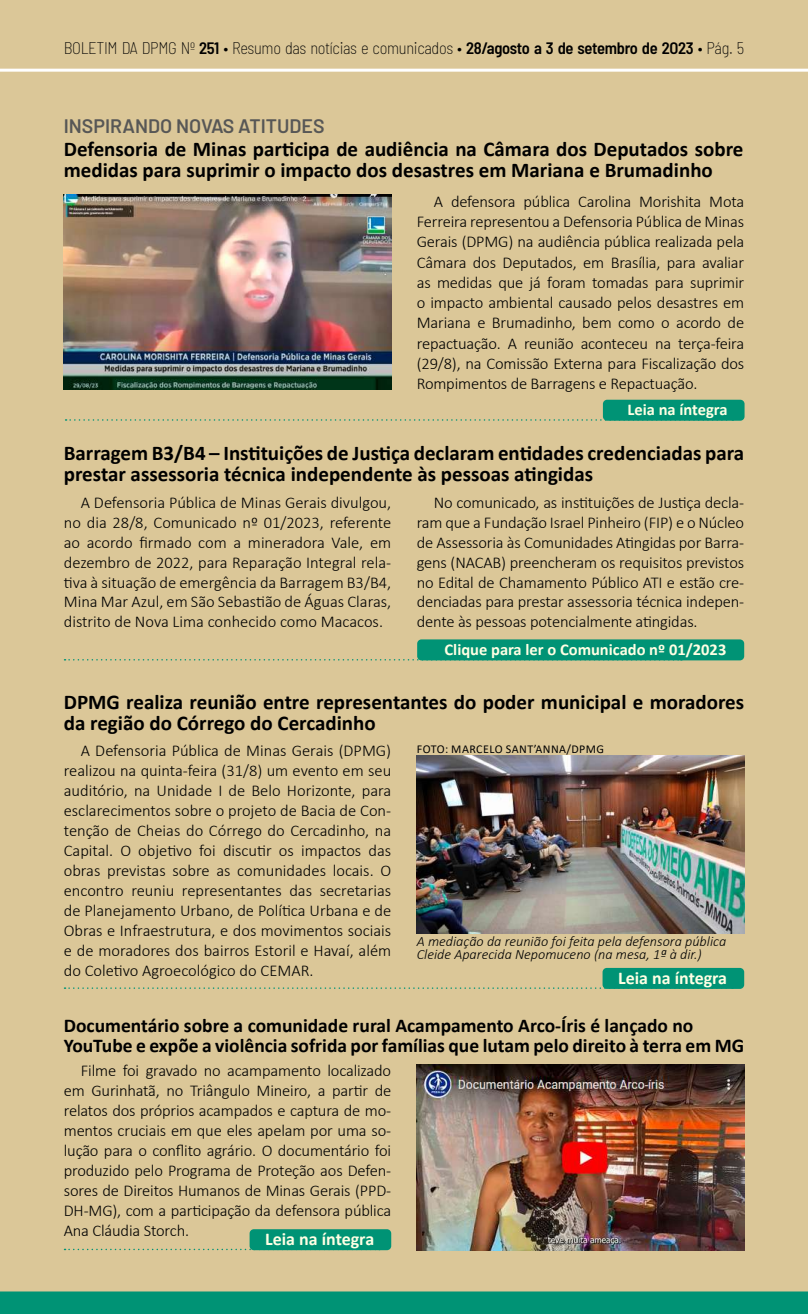
<style>
.page{position:relative;width:808px;height:1314px;background:#dbc798}
.page>*{position:absolute;margin:0;border:0;box-sizing:border-box;transform-origin:0 0}
.t1{font:700 21px/21px "Calibri";color:#000}
.t2{font:700 19.5px/19.5px "Calibri";color:#000}
.t3{font:600 19.5px "Barlow";color:#575756}
.t4{font:700 18px "Calibri";color:#ffffe4}
.t5{font:300 16.5px/20px "Calibri";letter-spacing:-.01em;color:#000;text-align:justify}
.t6{font:200 semi-condensed 16.5px "Barlow";letter-spacing:-.02em;color:#000}
.t7{font:700 16.5px "Calibri";color:#ffffe4}
.t8{font:italic 300 14.25px/13.5px "Calibri";color:#000}
.t9{font:12px "Calibri";letter-spacing:.04em;color:#000}
.s1{font-weight:600}
</style>
<div class="page">
<div style="left:0;top:1291px;width:808px;height:23px;background:#009375"></div>
<hr style="left:0;top:69px;width:808px;height:3px;background:#fff">
<img style="left:64px;top:194px;width:327px;height:196px">
<svg style="left:66px;top:419px;width:539px;height:2px"></svg>
<div style="left:603px;top:400px;width:141px;height:21px;background:#009375;border-radius:4px"></div>
<svg style="left:65px;top:659px;width:354px;height:1px"></svg>
<div style="left:417px;top:639px;width:327px;height:21px;background:#009375;border-radius:4px"></div>
<img style="left:417px;top:756px;width:328px;height:177px">
<svg style="left:65px;top:987px;width:536px;height:2px"></svg>
<div style="left:602px;top:968px;width:142px;height:21px;background:#009375;border-radius:4px"></div>
<img style="left:416px;top:1065px;width:328px;height:185px">
<svg style="left:65px;top:1249px;width:187px;height:1px"></svg>
<div style="left:250px;top:1229px;width:141px;height:21px;background:#009375;border-radius:4px"></div>
<p class="t6" style="left:64px;top:37px;width:682px">BOLETIM DA DPMG Nº <span class="s1">251</span> • Resumo das notícias e comunicados • <span class="s1">28/agosto a 3 de setembro de 2O23</span> • Pág. 5</p>
<p class="t3" style="left:64px;top:112px;width:262px">INSPIRANDO NOVAS ATITUDES</p>
<p class="t1" style="left:64px;top:139px;width:681px">Defensoria de Minas participa de audiência na Câmara dos Deputados sobre medidas para suprimir o impacto dos desastres em Mariana e Brumadinho</p>
<p class="t5" style="left:417px;top:191px;width:329px;text-indent:17px">A defensora pública Carolina Morishita Mota Ferreira representou a Defensoria Pública de Minas Gerais (DPMG) na audiência pública realizada pela Câmara dos Deputados, em Brasília, para avaliar as medidas que já foram tomadas para suprimir o impacto ambiental causado pelos desastres em Mariana e Brumadinho, bem como o acordo de repactuação. A reunião aconteceu na terça-feira (29/8), na Comissão Externa para Fiscalização dos Rompimentos de Barragens e Repactuação.</p>
<p class="t7" style="left:627px;top:398px;width:101px">Leia na íntegra</p>
<p class="t1" style="left:64px;top:442px;width:682px">Barragem B3/B4 – Instituições de Justiça declaram entidades credenciadas para prestar assessoria técnica independente às pessoas atingidas</p>
<p class="t5" style="left:417px;top:492px;width:329px;text-indent:17px">No comunicado, as instituições de Justiça decla&shy;ram que a Fundação Israel Pinheiro (FIP) e o Núcleo de Assessoria às Comunidades Atingidas por Barra&shy;gens (NACAB) preencheram os requisitos previstos no Edital de Chamamento Público ATI e estão cre&shy;denciadas para prestar assessoria técnica indepen&shy;dente às pessoas potencialmente atingidas.</p>
<p class="t7" style="left:444px;top:638px;width:283px">Clique para ler o Comunicado nº 01/2023</p>
<p class="t5" style="left:64px;top:492px;width:329px;text-indent:17px">A Defensoria Pública de Minas Gerais divulgou, no dia 28/8, Comunicado nº 01/2023, referente ao acordo firmado com a mineradora Vale, em dezembro de 2022, para Reparação Integral rela&shy;tiva à situação de emergência da Barragem B3/B4, Mina Mar Azul, em São Sebastião de Águas Claras, distrito de Nova Lima conhecido como Macacos.</p>
<p class="t1" style="left:64px;top:691px;width:682px">DPMG realiza reunião entre representantes do poder municipal e moradores da região do Córrego do Cercadinho</p>
<p class="t5" style="left:64px;top:741px;width:329px;text-indent:17px">A Defensoria Pública de Minas Gerais (DPMG) realizou na quinta-feira (31/8) um evento em seu auditório, na Unidade I de Belo Horizonte, para esclarecimentos sobre o projeto de Bacia de Con&shy;tenção de Cheias do Córrego do Cercadinho, na Capital. O objetivo foi discutir os impactos das obras previstas sobre as comunidades locais. O encontro reuniu representantes das secretarias de Planejamento Urbano, de Política Urbana e de Obras e Infraestrutura, e dos movimentos sociais e de moradores dos bairros Estoril e Havaí, além do Coletivo Agroecológico do CEMAR.</p>
<p class="t9" style="left:417px;top:740px;width:189px">FOTO: MARCELO SANT’ANNA/DPMG</p>
<p class="t8" style="left:417px;top:934px;width:311px">A mediação da reunião foi feita pela defensora pública<br>Cleide Aparecida Nepomuceno (na mesa, 1ª à dir.)</p>
<p class="t4" style="left:618px;top:965px;width:111px">Leia na íntegra</p>
<p class="t2" style="left:64px;top:1015px;width:682px">Documentário sobre a comunidade rural Acampamento Arco-Íris é lançado no<br>YouTube e expõe a violência sofrida por famílias que lutam pelo direito à terra em MG</p>
<p class="t5" style="left:64px;top:1060px;width:329px;text-indent:17px">Filme foi gravado no acampamento localizado em Gurinhatã, no Triângulo Mineiro, a partir de relatos dos próprios acampados e captura de mo&shy;mentos cruciais em que eles apelam por uma so&shy;lução para o conflito agrário. O documentário foi produzido pelo Programa de Proteção aos Defen&shy;sores de Direitos Humanos de Minas Gerais (PPD-DH-MG), com a participação da defensora pública Ana Cláudia Storch.</p>
<p class="t4" style="left:265px;top:1226px;width:111px">Leia na íntegra</p>
</div>
